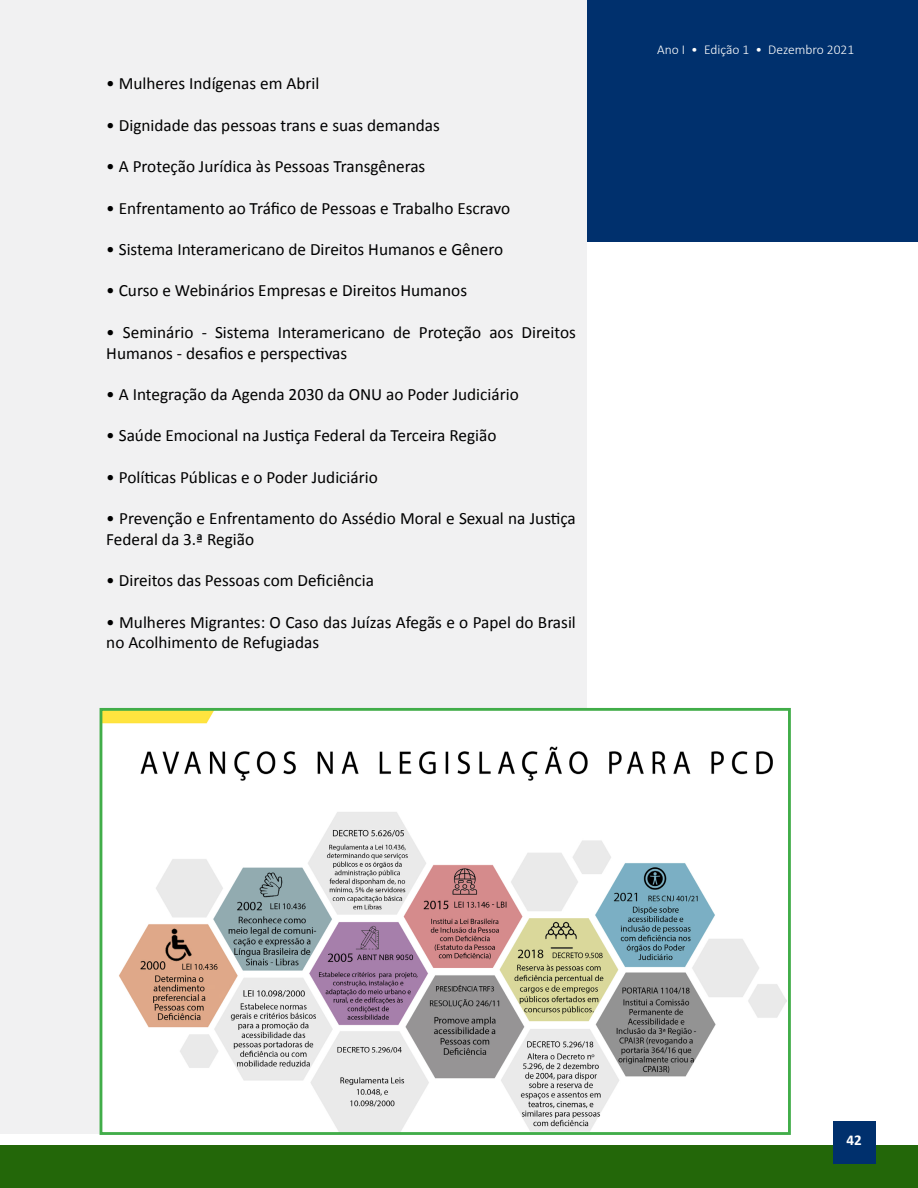
<style>
.page{position:relative;width:918px;height:1188px;background:#fff}
.page>*{position:absolute;margin:0;border:0;box-sizing:border-box;transform-origin:0 0}
.t1{font:17.25px/20.7px "Calibri";color:#000}
.t2{font:700 15px "Calibri";color:#fff}
.t3{font:300 13.5px "Calibri";color:#fffffe}
</style>
<div class="page">
<div style="left:0;top:0;width:918px;height:242px;background:#00306d"></div>
<div style="left:0;top:1145px;width:918px;height:43px;background:#236709"></div>
<div style="left:833px;top:1121px;width:42px;height:43px;background:#00306d"></div>
<div style="left:0;top:0;width:587px;height:1134px;background:#f1f1f2"></div>
<img style="left:104px;top:712px;width:683px;height:419px">
<div style="left:100px;top:708px;width:691px;height:427px;border:3px solid #41ad49"></div>
<p class="t1" style="left:106px;top:73px;width:215px">• Mulheres Indígenas em Abril</p>
<p class="t1" style="left:106px;top:115px;width:335px">• Dignidade das pessoas trans e suas demandas</p>
<p class="t1" style="left:106px;top:156px;width:321px">• A Proteção Jurídica às Pessoas Transgêneras</p>
<p class="t1" style="left:106px;top:198px;width:405px">• Enfrentamento ao Tráfico de Pessoas e Trabalho Escravo</p>
<p class="t1" style="left:106px;top:239px;width:399px">• Sistema Interamericano de Direitos Humanos e Gênero</p>
<p class="t1" style="left:106px;top:280px;width:362px">• Curso e Webinários Empresas e Direitos Humanos</p>
<p class="t1" style="left:106px;top:322px;width:471px">• Seminário - Sistema Interamericano de Proteção aos Direitos<br>Humanos - desafios e perspectivas</p>
<p class="t1" style="left:106px;top:384px;width:414px">• A Integração da Agenda 2030 da ONU ao Poder Judiciário</p>
<p class="t1" style="left:106px;top:425px;width:392px">• Saúde Emocional na Justiça Federal da Terceira Região</p>
<p class="t1" style="left:106px;top:467px;width:273px">• Políticas Públicas e o Poder Judiciário</p>
<p class="t1" style="left:106px;top:508px;width:471px">• Prevenção e Enfrentamento do Assédio Moral e Sexual na Justiça<br>Federal da 3.ª Região</p>
<p class="t1" style="left:106px;top:570px;width:269px">• Direitos das Pessoas com Deficiência</p>
<p class="t1" style="left:106px;top:612px;width:471px">• Mulheres Migrantes: O Caso das Juízas Afegãs e o Papel do Brasil no Acolhimento de Refugiadas</p>
<p class="t3" style="left:657px;top:41px;width:199px">Ano I • Edição 1 • Dezembro 2021</p>
<p class="t2" style="left:847px;top:1131px;width:17px">42</p>
</div>
